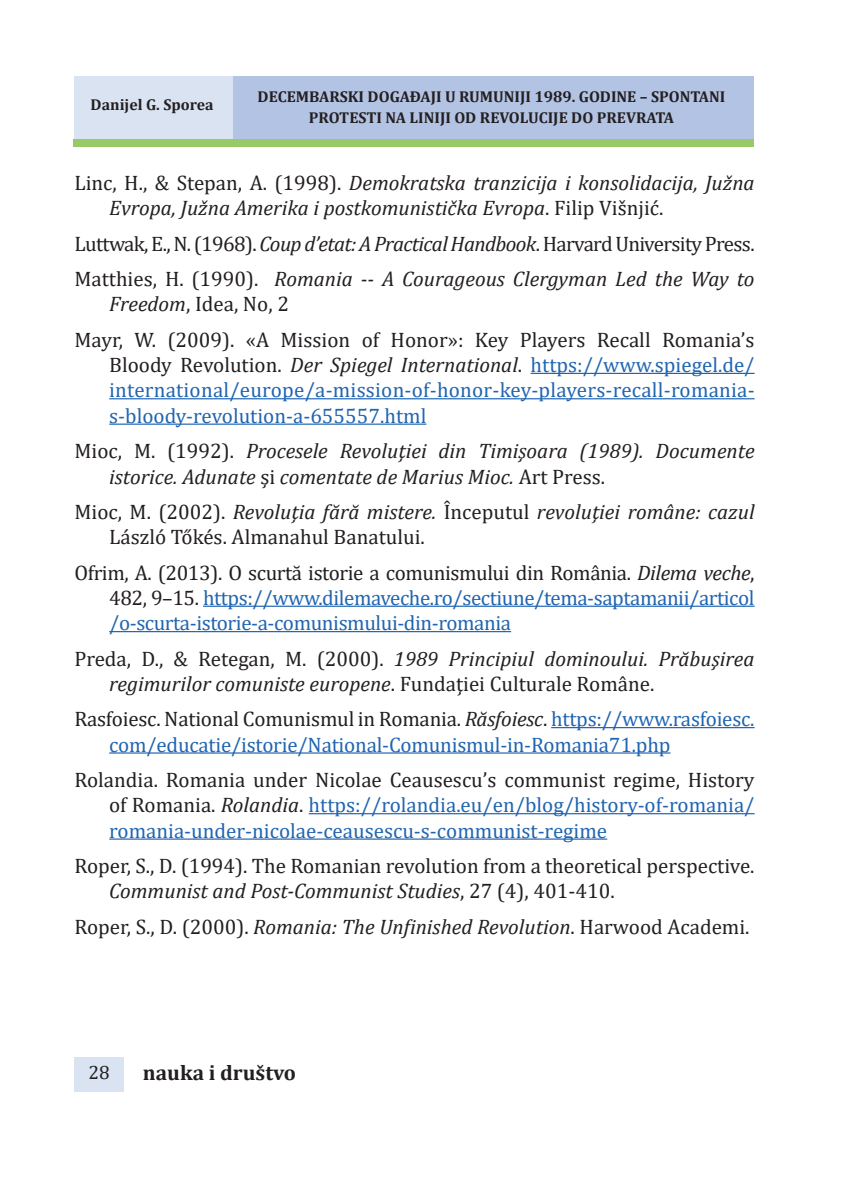
<style>
.page{position:relative;width:844px;height:1191px;background:#fff}
.page>*{position:absolute;margin:0;border:0;box-sizing:border-box;transform-origin:0 0}
.t1{font:700 21.35px "Cambria";color:#231f20}
.t2{font:21px/25.4px "Cambria";letter-spacing:-.01em;color:#2065b1;text-align:justify}
.t3{font:italic 21px/25.4px "Cambria";color:#231f20}
.t4{font:21px/25.4px "Cambria";color:#231f20}
.t5{font:19.25px "Cambria";color:#231f20}
.t6{font:700 15.75px/21px "Cambria";color:#231f20;text-align:center}
.s1{font-style:normal}
.s2{font-style:italic}
.s3{color:#231f20}
.s4{font-style:italic;color:#231f20}
</style>
<div class="page">
<div style="left:74px;top:77px;width:679px;height:62px;background:#b3c3e3"></div>
<div style="left:74px;top:139px;width:679px;height:7px;background:#98c967"></div>
<div style="left:74px;top:77px;width:159px;height:62px;background:#d9e3f2"></div>
<div style="left:74px;top:1057px;width:50px;height:34px;background:#d9e3f2"></div>
<hr style="left:530px;top:373px;width:224px;height:1px;background:#2065b1">
<hr style="left:109px;top:398px;width:645px;height:1px;background:#2065b1">
<hr style="left:109px;top:423px;width:317px;height:2px;background:#2065b1">
<hr style="left:203px;top:605px;width:551px;height:2px;background:#2065b1">
<hr style="left:109px;top:631px;width:402px;height:1px;background:#2065b1">
<hr style="left:551px;top:727px;width:203px;height:1px;background:#2065b1">
<hr style="left:109px;top:752px;width:561px;height:1px;background:#2065b1">
<hr style="left:308px;top:813px;width:446px;height:1px;background:#2065b1">
<hr style="left:109px;top:838px;width:498px;height:1px;background:#2065b1">
<p class="t6" style="left:91px;top:93px;width:125px">Danijel G. Sporea</p>
<p class="t6" style="left:257px;top:86px;width:469px">DECEMBARSKI DOGAĐAJI U RUMUNIJI 1989. GODINE – SPONTANI<br>PROTESTI NA LINIJI OD REVOLUCIJE DO PREVRATA</p>
<p class="t3" style="left:109px;top:169px;width:646px;text-indent:-35px"><span class="s1">Linc, H., &amp; Stepan, A. (1998).</span> Demokratska tranzicija i konsolidacija, Južna<br>Evropa, Južna Amerika i postkomunistička Evropa<span class="s1">. Filip Višnjić.</span></p>
<p class="t3" style="left:74px;top:225px;width:681px;line-height:35.4px"><span class="s1">Luttwak, E., N. (1968).</span> Coup d’etat: A Practical Handbook<span class="s1">. Harvard University Press.<br>Matthies, H. (1990).</span> Romania -- A Courageous Clergyman Led the Way to</p>
<p class="t4" style="left:74px;top:286px;width:681px;line-height:35.4px;text-indent:35px"><span class="s2">Freedom</span>, Idea, No, 2<br>Mayr, W. (2009). «A Mission of Honor»: Key Players Recall Romania’s</p>
<p class="t2" style="left:109px;top:352px;width:646px"><span class="s3">Bloody Revolution.</span> <span class="s4">Der Spiegel International</span><span class="s3">.</span> https://www.spiegel.de/ international/europe/a-mission-of-honor-key-players-recall-romania&shy;s-bloody-revolution-a-655557.html</p>
<p class="t3" style="left:109px;top:437px;width:646px;text-indent:-35px"><span class="s1">Mioc, M. (1992).</span> Procesele Revoluţiei din Timişoara (1989). Documente istorice. Adunate <span class="s1">şi</span> comentate de Marius Mioc. <span class="s1">Art Press.</span></p>
<p class="t4" style="left:109px;top:499px;width:646px;text-indent:-35px">Mioc, M. (2002). <span class="s2">Revoluţia fără mistere.</span> Începutul <span class="s2">revoluţiei române: cazul<br></span>László Tőkés. Almanahul Banatului.</p>
<p class="t2" style="left:109px;top:559px;width:646px;text-indent:-35px"><span class="s3">Ofrim, A. (2013). O scurtă istorie a comunismului din România.</span> <span class="s4">Dilema veche</span><span class="s3">, 482, 9–15.</span> https://www.dilemaveche.ro/sectiune/tema-saptamanii/articol /o-scurta-istorie-a-comunismului-din-romania</p>
<p class="t3" style="left:109px;top:645px;width:646px;text-indent:-35px"><span class="s1">Preda, D., &amp; Retegan, M. (2000).</span> 1989 Principiul dominoului. Prăbuşirea regimurilor comuniste europene<span class="s1">. Fundaţiei Culturale Române.</span></p>
<p class="t2" style="left:109px;top:706px;width:646px;text-indent:-35px"><span class="s3">Rasfoiesc. National Comunismul in Romania.</span> <span class="s4">Răsfoiesc</span><span class="s3">.</span> https://www.rasfoiesc. com/educatie/istorie/National-Comunismul-in-Romania71.php</p>
<p class="t2" style="left:109px;top:767px;width:646px;text-indent:-35px"><span class="s3">Rolandia. Romania under Nicolae Ceausescu’s communist regime, History of Romania.</span> <span class="s4">Rolandia</span><span class="s3">.</span> https://rolandia.eu/en/blog/history-of-romania/ romania-under-nicolae-ceausescu-s-communist-regime</p>
<p class="t4" style="left:109px;top:853px;width:646px;text-indent:-35px">Roper, S., D. (1994). The Romanian revolution from a theoretical perspective.<br><span class="s2">Communist and Post-Communist Studies</span>, 27 (4), 401-410.</p>
<p class="t4" style="left:74px;top:913px;width:676px">Roper, S., D. (2000). <span class="s2">Romania: The Unfinished Revolution</span>. Harwood Academi.</p>
<p class="t5" style="left:89px;top:1061px;width:23px">28</p>
<p class="t1" style="left:143px;top:1057px;width:155px">nauka i društvo</p>
</div>
